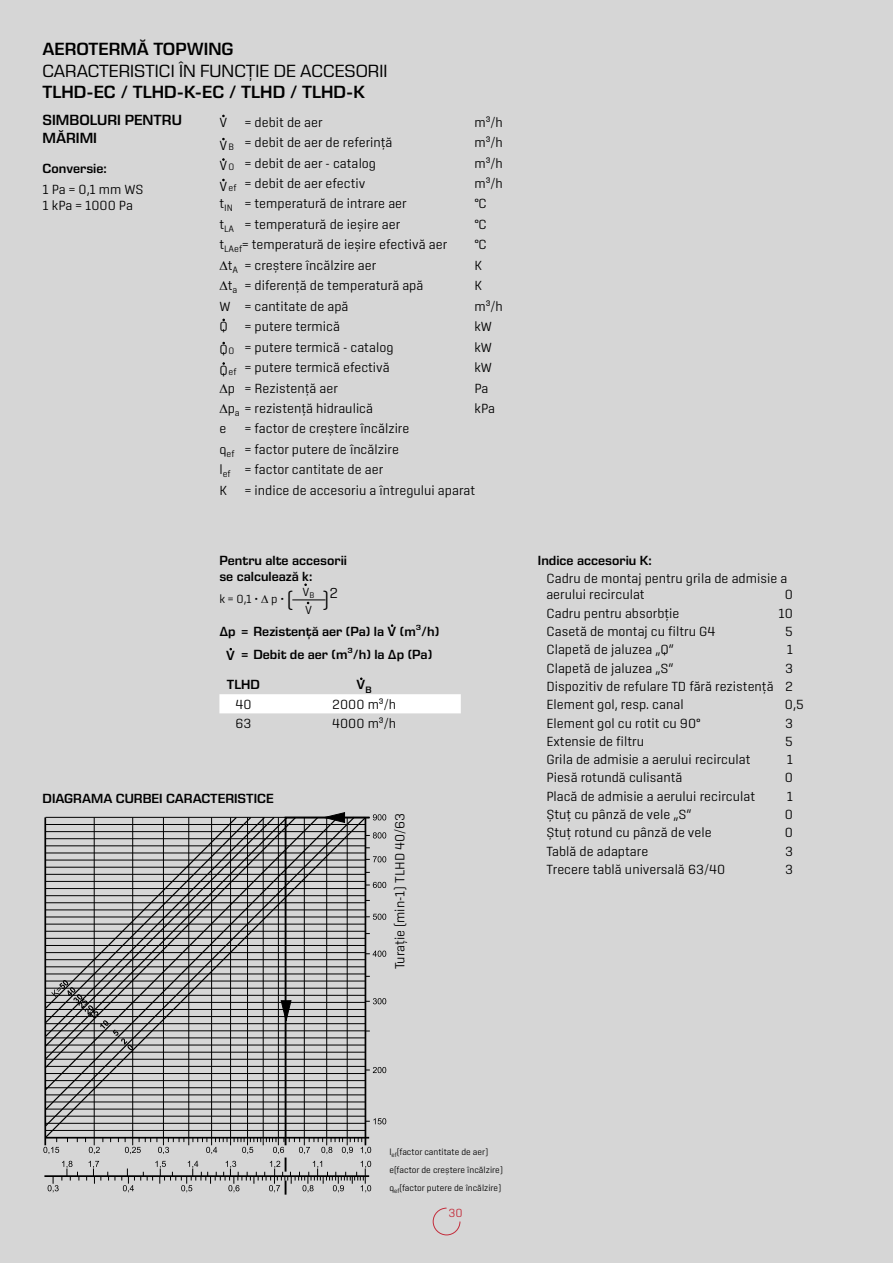
<style>
.page{position:relative;width:893px;height:1263px;background:#d6d6d6}
.page>*{position:absolute;margin:0;border:0;box-sizing:border-box;transform-origin:0 0}
.t1{font:300 21px "Center";color:#000}
.t2{font:600 18px "Eurostile Next LT Pro";color:#000}
.t3{font:18px "Eurostile Next LT Pro";color:#000}
.t4{font:600 15px/18px "Eurostile Next LT Pro";color:#000}
.t5{font:300 13.5px/20.4px "Center";color:#000}
.t6{font:600 13.5px/16.2px "Eurostile Next LT Pro";color:#000}
.t7{font:300 12px/18px "Center";color:#000}
.t8{font:300 12px "Center";color:#c32c3b}
.t9{font:300 9px/18.1px "Center";color:#000}
</style>
<div class="page">
<svg style="left:432px;top:1207px;width:29px;height:29px"></svg>
<svg style="left:43px;top:812px;width:343px;height:383px"></svg>
<hr style="left:292px;top:599px;width:33px;height:1px;background:#000">
<div style="left:219px;top:694px;width:242px;height:19px;background:#fff"></div>
<h2 class="t2" style="left:43px;top:39px;width:193px">AEROTERMĂ TOPWING</h2>
<h2 class="t3" style="left:43px;top:61px;width:346px">CARACTERISTICI ÎN FUNCȚIE DE ACCESORII</h2>
<h2 class="t2" style="left:43px;top:82px;width:324px">TLHD-EC / TLHD-K-EC / TLHD / TLHD-K</h2>
<p class="t4" style="left:43px;top:111px;width:141px">SIMBOLURI PENTRU<br>MĂRIMI</p>
<p class="t6" style="left:43px;top:161px;width:66px">Conversie:</p>
<p class="t5" style="left:43px;top:181px;width:103px;line-height:16.2px">1 Pa = 0,1 mm WS<br>1 kPa = 1000 Pa</p>
<p class="t5" style="left:219px;top:112px;width:9px">V</p>
<p class="t5" style="left:245px;top:112px;width:79px">= debit de aer</p>
<p class="t5" style="left:475px;top:112px;width:30px">m³/h</p>
<p class="t5" style="left:219px;top:132px;width:175px">V<sub>B</sub> = debit de aer de referință</p>
<p class="t5" style="left:475px;top:132px;width:30px">m³/h</p>
<p class="t5" style="left:219px;top:153px;width:158px">V<sub>O</sub> = debit de aer - catalog</p>
<p class="t5" style="left:475px;top:153px;width:30px">m³/h</p>
<p class="t5" style="left:219px;top:173px;width:147px">V<sub>ef</sub> = debit de aer efectiv</p>
<p class="t5" style="left:475px;top:173px;width:30px">m³/h</p>
<p class="t5" style="left:219px;top:193px;width:189px">t<sub>IN</sub> = temperatură de intrare aer</p>
<p class="t5" style="left:475px;top:193px;width:14px">°C</p>
<p class="t5" style="left:219px;top:214px;width:182px">t<sub>LA</sub> = temperatură de ieșire aer</p>
<p class="t5" style="left:475px;top:214px;width:14px">°C</p>
<p class="t5" style="left:219px;top:234px;width:229px">t<sub>LAef</sub>= temperatură de ieșire efectivă aer</p>
<p class="t5" style="left:475px;top:234px;width:14px">°C</p>
<p class="t5" style="left:219px;top:255px;width:158px">∆t<sub>A</sub> = creștere încălzire aer</p>
<p class="t5" style="left:475px;top:255px;width:9px">K</p>
<p class="t5" style="left:219px;top:275px;width:206px">∆t<sub>a</sub> = diferență de temperatură apă</p>
<p class="t5" style="left:475px;top:275px;width:9px">K</p>
<p class="t5" style="left:219px;top:296px;width:131px">W = cantitate de apă</p>
<p class="t5" style="left:475px;top:296px;width:30px">m³/h</p>
<p class="t5" style="left:219px;top:316px;width:10px">Q</p>
<p class="t5" style="left:245px;top:316px;width:97px">= putere termică</p>
<p class="t5" style="left:475px;top:316px;width:19px">kW</p>
<p class="t5" style="left:219px;top:337px;width:176px">Q<sub>O</sub> = putere termică - catalog</p>
<p class="t5" style="left:475px;top:337px;width:19px">kW</p>
<p class="t5" style="left:219px;top:357px;width:172px">Q<sub>ef</sub> = putere termică efectivă</p>
<p class="t5" style="left:475px;top:357px;width:19px">kW</p>
<p class="t5" style="left:219px;top:377px;width:120px">∆p = Rezistență aer</p>
<p class="t5" style="left:475px;top:377px;width:15px">Pa</p>
<p class="t5" style="left:219px;top:398px;width:155px">∆p<sub>a</sub> = rezistență hidraulică</p>
<p class="t5" style="left:475px;top:398px;width:22px">kPa</p>
<p class="t5" style="left:219px;top:418px;width:8px">e</p>
<p class="t5" style="left:219px;top:418px;width:192px;text-indent:26px">= factor de creștere încălzire q<sub>ef</sub> = factor putere de încălzire l<sub>ef</sub> = factor cantitate de aer<br>K</p>
<p class="t5" style="left:245px;top:480px;width:232px">= indice de accesoriu a întregului aparat</p>
<p class="t6" style="left:219px;top:552px;width:129px">Pentru alte accesorii se calculează k:</p>
<p class="t7" style="left:219px;top:590px;width:66px">k = 0,1 • ∆ p •</p>
<p class="t7" style="left:302px;top:583px;width:13px">V<sub>B<br></sub>V</p>
<h1 class="t1" style="left:287px;top:587px;width:7px">(</h1>
<h1 class="t1" style="left:322px;top:587px;width:18px">)<sup>2</sup></h1>
<p class="t6" style="left:219px;top:621px;width:221px;line-height:22.5px;text-align:center">∆p = Rezistență aer (Pa) la V (m³/h)<br>V = Debit de aer (m³/h) la ∆p (Pa)</p>
<p class="t6" style="left:227px;top:676px;width:35px">TLHD</p>
<p class="t6" style="left:356px;top:676px;width:17px">V<sub>B</sub></p>
<p class="t5" style="left:235px;top:694px;width:18px">40</p>
<p class="t5" style="left:332px;top:694px;width:65px">2000 m³/h</p>
<p class="t5" style="left:235px;top:713px;width:18px">63</p>
<p class="t5" style="left:332px;top:713px;width:65px">4000 m³/h</p>
<p class="t6" style="left:43px;top:790px;width:233px">DIAGRAMA CURBEI CARACTERISTICE</p>
<p class="t5" style="left:389px;top:969px;width:158px;rotate:-90deg">Turație (min-1) TLHD 40/63</p>
<p class="t6" style="left:538px;top:552px;width:115px">Indice accesoriu K:</p>
<p class="t5" style="left:546px;top:570px;width:242px;line-height:16.2px">Cadru de montaj pentru grila de admisie a aerului recirculat</p>
<p class="t5" style="left:785px;top:584px;width:10px">0</p>
<p class="t5" style="left:546px;top:602px;width:135px">Cadru pentru absorbție</p>
<p class="t5" style="left:779px;top:602px;width:16px">10</p>
<p class="t5" style="left:546px;top:621px;width:171px">Casetă de montaj cu filtru G4</p>
<p class="t5" style="left:785px;top:621px;width:9px">5</p>
<p class="t5" style="left:546px;top:639px;width:129px">Clapetă de jaluzea „Q“</p>
<p class="t5" style="left:787px;top:639px;width:8px">1</p>
<p class="t5" style="left:546px;top:657px;width:129px">Clapetă de jaluzea „S“</p>
<p class="t5" style="left:546px;top:658px;width:248px;line-height:18.3px;text-align:justify;text-indent:239px">3<br>Dispozitiv de refulare TD fără rezistență 2<br>Element gol, resp. canal</p>
<p class="t5" style="left:785px;top:694px;width:20px">0,5</p>
<p class="t5" style="left:546px;top:712px;width:155px">Element gol cu rotit cu 90°</p>
<p class="t5" style="left:785px;top:712px;width:9px">3</p>
<p class="t5" style="left:546px;top:731px;width:99px">Extensie de filtru</p>
<p class="t5" style="left:785px;top:731px;width:9px">5</p>
<p class="t5" style="left:546px;top:749px;width:206px">Grila de admisie a aerului recirculat</p>
<p class="t5" style="left:787px;top:749px;width:8px">1</p>
<p class="t5" style="left:546px;top:767px;width:138px">Piesă rotundă culisantă</p>
<p class="t5" style="left:785px;top:767px;width:10px">0</p>
<p class="t5" style="left:546px;top:786px;width:210px">Placă de admisie a aerului recirculat</p>
<p class="t5" style="left:787px;top:786px;width:8px">1</p>
<p class="t5" style="left:546px;top:804px;width:147px">Ștuț cu pânză de vele „S“</p>
<p class="t5" style="left:785px;top:804px;width:10px">0</p>
<p class="t5" style="left:546px;top:822px;width:167px">Ștuț rotund cu pânză de vele</p>
<p class="t5" style="left:785px;top:822px;width:10px">0</p>
<p class="t5" style="left:546px;top:841px;width:103px">Tablă de adaptare</p>
<p class="t5" style="left:785px;top:841px;width:9px">3</p>
<p class="t5" style="left:546px;top:859px;width:180px">Trecere tablă universală 63/40</p>
<p class="t5" style="left:785px;top:859px;width:9px">3</p>
<p class="t9" style="left:389px;top:1142px;width:115px">l<sub>ef</sub>(factor cantitate de aer) e(factor de creștere încălzire) q<sub>ef</sub>(factor putere de încălzire)</p>
<p class="t8" style="left:449px;top:1206px;width:16px">30</p>
</div>
